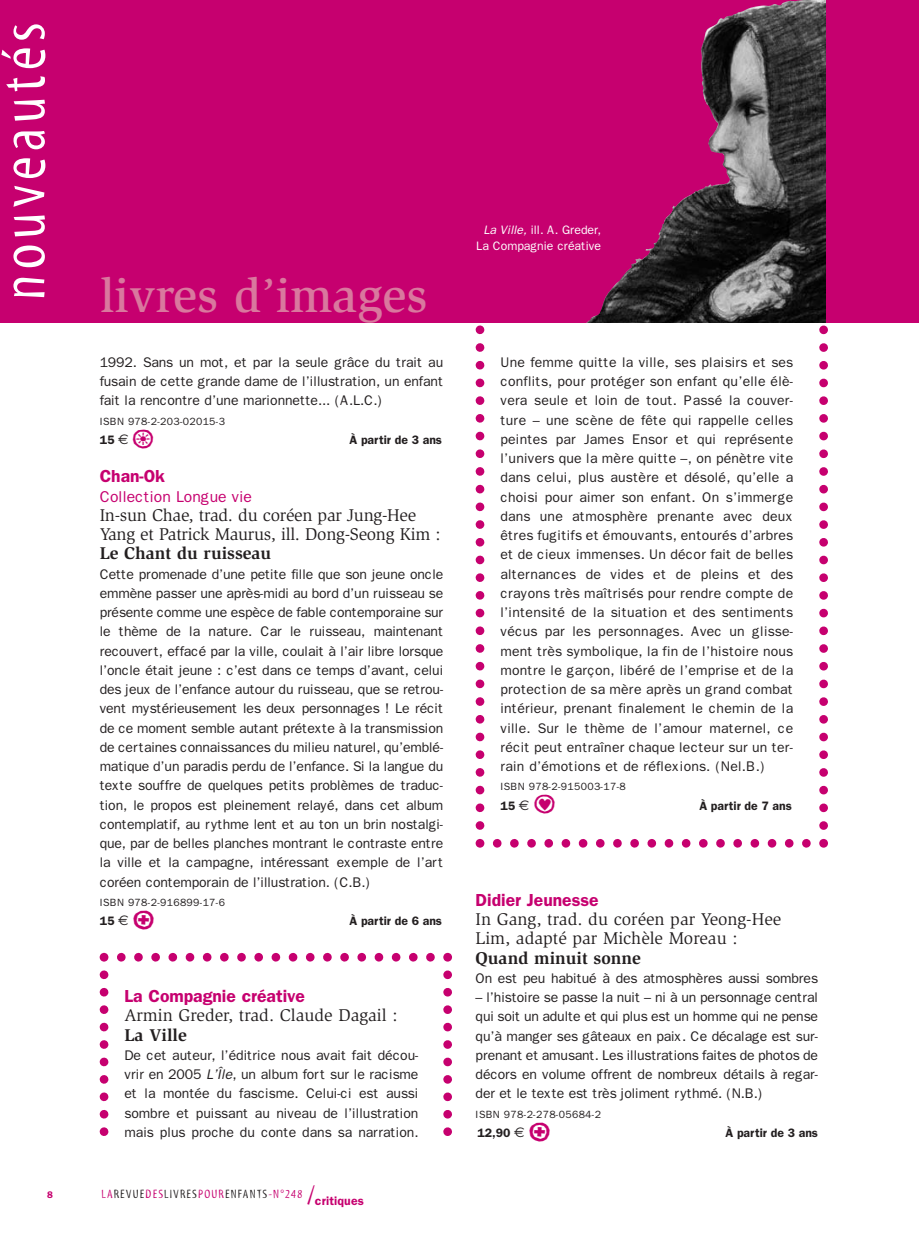
<style>
.page{position:relative;width:919px;height:1241px;background:#fff}
.page>*{position:absolute;margin:0;border:0;box-sizing:border-box;transform-origin:0 0}
.t1{font:63px "Myriad Tilt";letter-spacing:.08em;color:#fff}
.t2{font:500 49px "Slimbach";color:#d9789e}
.t3{font:35px "Ale Signs White LL";color:#c6006f}
.t4{font:17.5px/19.2px "Slimbach";color:#231f20}
.t5{font:600 17.5px "Franklin Gothic";color:#c6006f}
.t6{font:700 17.5px "Slimbach";color:#231f20}
.t7{font:15.75px "Franklin Gothic";color:#c6006f}
.t8{font:14px/19.2px "Franklin Gothic";letter-spacing:-.005em;color:#231f20;text-align:justify}
.t9{font:600 12.25px "Franklin Gothic";color:#231f20}
.t10{font:12.25px "Myriad Tilt";letter-spacing:.1em;color:#231f20}
.t11{font:12.25px/15.8px "Franklin Gothic";letter-spacing:-.005em;color:#fff;text-align:center}
.t12{font:10.5px "Franklin Gothic";letter-spacing:.03em;color:#231f20}
.t13{font:600 9.62px "Franklin Gothic";color:#c6006f}
.s1{font-family:"Euro Sans";font-weight:400;font-size:14px}
.s2{font-style:italic}
.s3{color:#c6006f}
.s4{font-size:26.25px;color:#c6006f}
.s5{font-family:"Franklin Gothic";font-weight:600;color:#c6006f}
</style>
<div class="page">
<div style="left:0;top:0;width:919px;height:323px;background:#c6006f"></div>
<svg style="left:475px;top:308px;width:353px;height:540px"></svg>
<svg style="left:100px;top:953px;width:352px;height:183px"></svg>
<img style="left:584px;top:0;width:241px;height:323px">
<h1 class="t1" style="left:0;top:301px;width:280px;rotate:-90deg">nouveautés</h1>
<p class="t13" style="left:47px;top:1191px;width:7px">8</p>
<h2 class="t2" style="left:100px;top:276px;width:328px">livres d’images</h2>
<p class="t8" style="left:100px;top:354px;width:345px">1992. Sans un mot, et par la seule grâce du trait au fusain de cette grande dame de l’illustration, un enfant fait la rencontre d’une marionnette... (A.L.C.)</p>
<p class="t12" style="left:100px;top:417px;width:127px">ISBN 978-2-203-02015-3</p>
<p class="t9" style="left:100px;top:436px;width:30px">15 <span class="s1">€</span></p>
<h3 class="t3" style="left:132px;top:416px;width:24px">o</h3>
<p class="t9" style="left:349px;top:436px;width:94px">À partir de 3 ans</p>
<p class="t5" style="left:100px;top:470px;width:67px">Chan-Ok</p>
<p class="t7" style="left:100px;top:491px;width:154px">Collection Longue vie</p>
<p class="t4" style="left:100px;top:507px;width:342px">In-sun Chae, trad. du coréen par Jung-Hee<br>Yang et Patrick Maurus, ill. Dong-Seong Kim :</p>
<p class="t6" style="left:100px;top:547px;width:173px">Le Chant du ruisseau</p>
<p class="t8" style="left:100px;top:565px;width:345px">Cette promenade d’une petite fille que son jeune oncle emmène passer une après-midi au bord d’un ruisseau se présente comme une espèce de fable contemporaine sur le thème de la nature. Car le ruisseau, maintenant recouvert, effacé par la ville, coulait à l’air libre lorsque l’oncle était jeune : c’est dans ce temps d’avant, celui des jeux de l’enfance autour du ruisseau, que se retrou&shy;vent mystérieusement les deux personnages ! Le récit de ce moment semble autant prétexte à la transmission de certaines connaissances du milieu naturel, qu’emblé&shy;matique d’un paradis perdu de l’enfance. Si la langue du texte souffre de quelques petits problèmes de traduc&shy;tion, le propos est pleinement relayé, dans cet album contemplatif, au rythme lent et au ton un brin nostalgi&shy;que, par de belles planches montrant le contraste entre la ville et la campagne, intéressant exemple de l’art coréen contemporain de l’illustration. (C.B.)</p>
<p class="t12" style="left:100px;top:899px;width:127px">ISBN 978-2-916899-17-6</p>
<p class="t9" style="left:100px;top:917px;width:30px">15 <span class="s1">€</span></p>
<h3 class="t3" style="left:132px;top:897px;width:24px">U</h3>
<p class="t9" style="left:349px;top:917px;width:94px">À partir de 6 ans</p>
<p class="t5" style="left:124px;top:990px;width:182px">La Compagnie créative</p>
<p class="t4" style="left:124px;top:1007px;width:274px">Armin Greder, trad. Claude Dagail :</p>
<p class="t6" style="left:124px;top:1028px;width:64px">La Ville</p>
<p class="t8" style="left:124px;top:1047px;width:295px">De cet auteur, l’éditrice nous avait fait décou&shy;vrir en 2005 <span class="s2">L’Île</span>, un album fort sur le racisme et la montée du fascisme. Celui-ci est aussi sombre et puissant au niveau de l’illustration mais plus proche du conte dans sa narration.</p>
<p class="t10" style="left:101px;top:1189px;width:264px"><span class="s3">LA</span>REVUE<span class="s3">DES</span>LIVRES<span class="s3">POUR</span>ENFANTS<span class="s3">-N°248</span> <span class="s4">/</span><span class="s5">critiques</span></p>
<p class="t11" style="left:476px;top:223px;width:126px"><span class="s2">La Ville,</span> ill. A. Greder,<br>La Compagnie créative</p>
<p class="t8" style="left:500px;top:354px;width:294px">Une femme quitte la ville, ses plaisirs et ses conflits, pour protéger son enfant qu’elle élè&shy;vera seule et loin de tout. Passé la couver&shy;ture – une scène de fête qui rappelle celles peintes par James Ensor et qui représente l’univers que la mère quitte –, on pénètre vite dans celui, plus austère et désolé, qu’elle a choisi pour aimer son enfant. On s’immerge dans une atmosphère prenante avec deux êtres fugitifs et émouvants, entourés d’arbres et de cieux immenses. Un décor fait de belles alternances de vides et de pleins et des crayons très maîtrisés pour rendre compte de l’intensité de la situation et des sentiments vécus par les personnages. Avec un glisse&shy;ment très symbolique, la fin de l’histoire nous montre le garçon, libéré de l’emprise et de la protection de sa mère après un grand combat intérieur, prenant finalement le chemin de la ville. Sur le thème de l’amour maternel, ce récit peut entraîner chaque lecteur sur un ter&shy;rain d’émotions et de réflexions. (Nel.B.)</p>
<p class="t12" style="left:500px;top:783px;width:127px">ISBN 978-2-915003-17-8</p>
<p class="t9" style="left:500px;top:801px;width:30px">15 <span class="s1">€</span></p>
<h3 class="t3" style="left:533px;top:782px;width:24px">B</h3>
<p class="t9" style="left:699px;top:801px;width:94px">À partir de 7 ans</p>
<p class="t5" style="left:475px;top:894px;width:124px">Didier Jeunesse</p>
<p class="t4" style="left:475px;top:911px;width:307px">In Gang, trad. du coréen par Yeong-Hee<br>Lim, adapté par Michèle Moreau :</p>
<p class="t6" style="left:475px;top:951px;width:167px">Quand minuit sonne</p>
<p class="t8" style="left:475px;top:970px;width:344px">On est peu habitué à des atmosphères aussi sombres</p>
<p class="t8" style="left:475px;top:989px;width:344px">– l’histoire se passe la nuit – ni à un personnage central qui soit un adulte et qui plus est un homme qui ne pense qu’à manger ses gâteaux en paix. Ce décalage est sur&shy;prenant et amusant. Les illustrations faites de photos de décors en volume offrent de nombreux détails à regar&shy;der et le texte est très joliment rythmé. (N.B.)</p>
<p class="t12" style="left:475px;top:1110px;width:127px">ISBN 978-2-278-05684-2</p>
<p class="t9" style="left:477px;top:1129px;width:49px">12,90 <span class="s1">€</span></p>
<h3 class="t3" style="left:528px;top:1109px;width:24px">U</h3>
<p class="t9" style="left:725px;top:1129px;width:94px">À partir de 3 ans</p>
</div>
